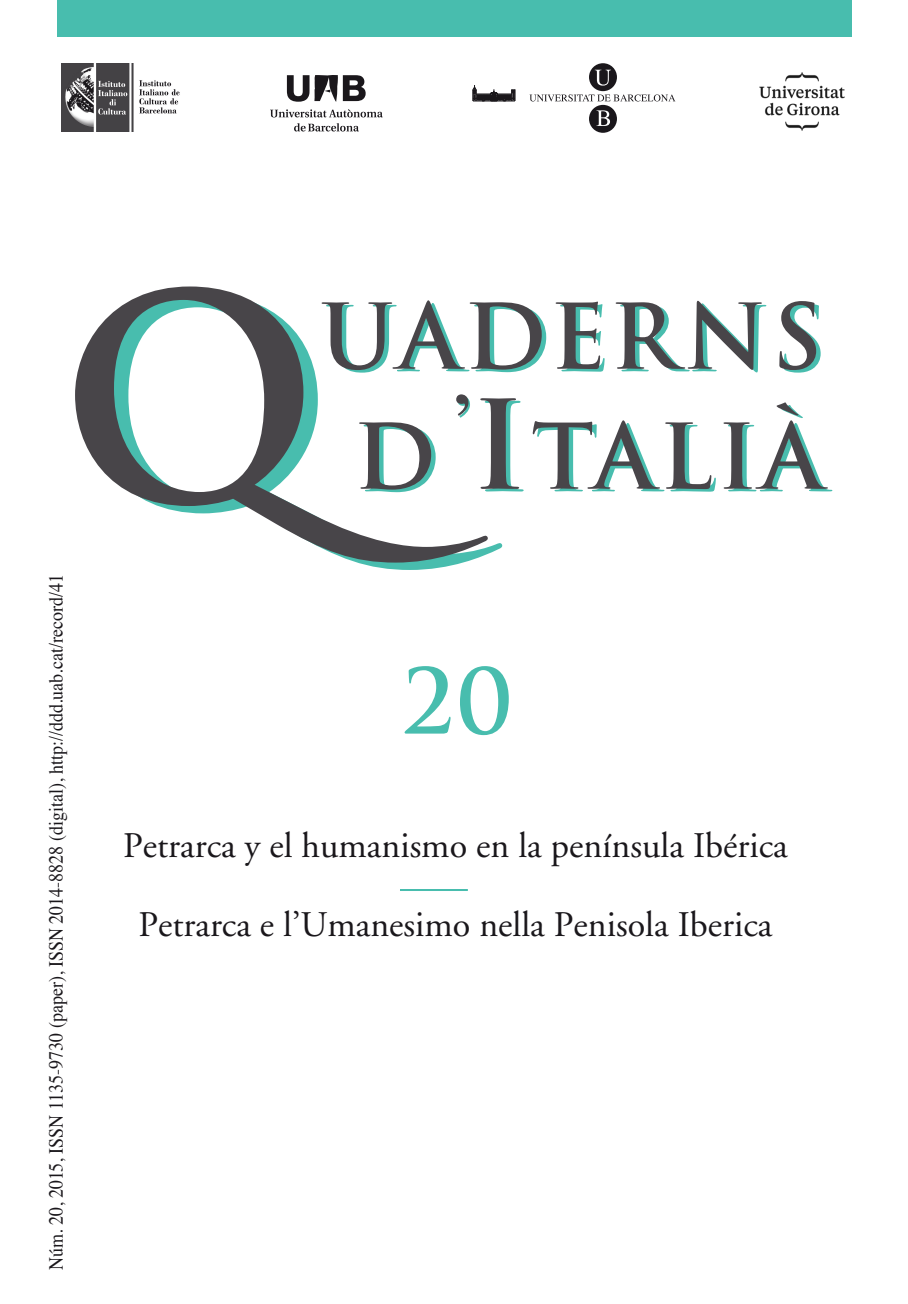
<style>
.page{position:relative;width:908px;height:1304px;background:#fff}
.page>*{position:absolute;margin:0;border:0;box-sizing:border-box;transform-origin:0 0}
.t1{font:700 88px "Trajan";color:#48bdae}
.t2{font:36px/79px "Adobe Garamond";color:#1a171b;text-align:center}
.t3{font:20px "Times";color:#1a171b;scale:.9 1}
</style>
<div class="page">
<div style="left:57px;top:0;width:794px;height:36px;background:#48bdae"></div>
<svg style="left:294px;top:123px;width:65px;height:8px"></svg>
<svg style="left:270px;top:109px;width:113px;height:8px"></svg>
<svg style="left:287px;top:75px;width:78px;height:27px"></svg>
<img style="left:62px;top:63px;width:118px;height:68px">
<hr style="left:400px;top:889px;width:68px;height:2px;background:#48bdae">
<svg style="left:359px;top:491px;width:143px;height:79px"></svg>
<svg style="left:75px;top:286px;width:412px;height:277px"></svg>
<svg style="left:359px;top:422px;width:76px;height:70px"></svg>
<svg style="left:480px;top:398px;width:43px;height:93px"></svg>
<svg style="left:532px;top:420px;width:183px;height:72px"></svg>
<svg style="left:723px;top:402px;width:109px;height:89px"></svg>
<svg style="left:321px;top:300px;width:225px;height:73px"></svg>
<svg style="left:555px;top:302px;width:49px;height:70px"></svg>
<svg style="left:615px;top:301px;width:151px;height:71px"></svg>
<svg style="left:779px;top:301px;width:41px;height:72px"></svg>
<img style="left:759px;top:72px;width:86px;height:58px">
<svg style="left:529px;top:94px;width:146px;height:7px"></svg>
<div style="left:589px;top:63px;width:28px;height:28px;background:#1a171b;border-radius:50%"></div>
<svg style="left:595px;top:70px;width:16px;height:16px"></svg>
<div style="left:589px;top:105px;width:28px;height:28px;background:#1a171b;border-radius:50%"></div>
<svg style="left:596px;top:110px;width:14px;height:16px"></svg>
<hr style="left:473px;top:101px;width:42px;height:1px;background:#1a171b">
<svg style="left:472px;top:85px;width:43px;height:16px"></svg>
<p class="t3" style="left:37px;top:1270px;width:774px;rotate:-90deg">Núm. 20, 2015, ISSN 1135-9730 (paper), ISSN 2014-8828 (digital), http://ddd.uab.cat/record/41</p>
<h1 class="t1" style="left:404px;top:647px;width:111px">20</h1>
<h2 class="t2" style="left:123px;top:807px;width:666px">Petrarca y el humanismo en la península Ibérica<br>Petrarca e l’Umanesimo nella Penisola Iberica</h2>
</div>
